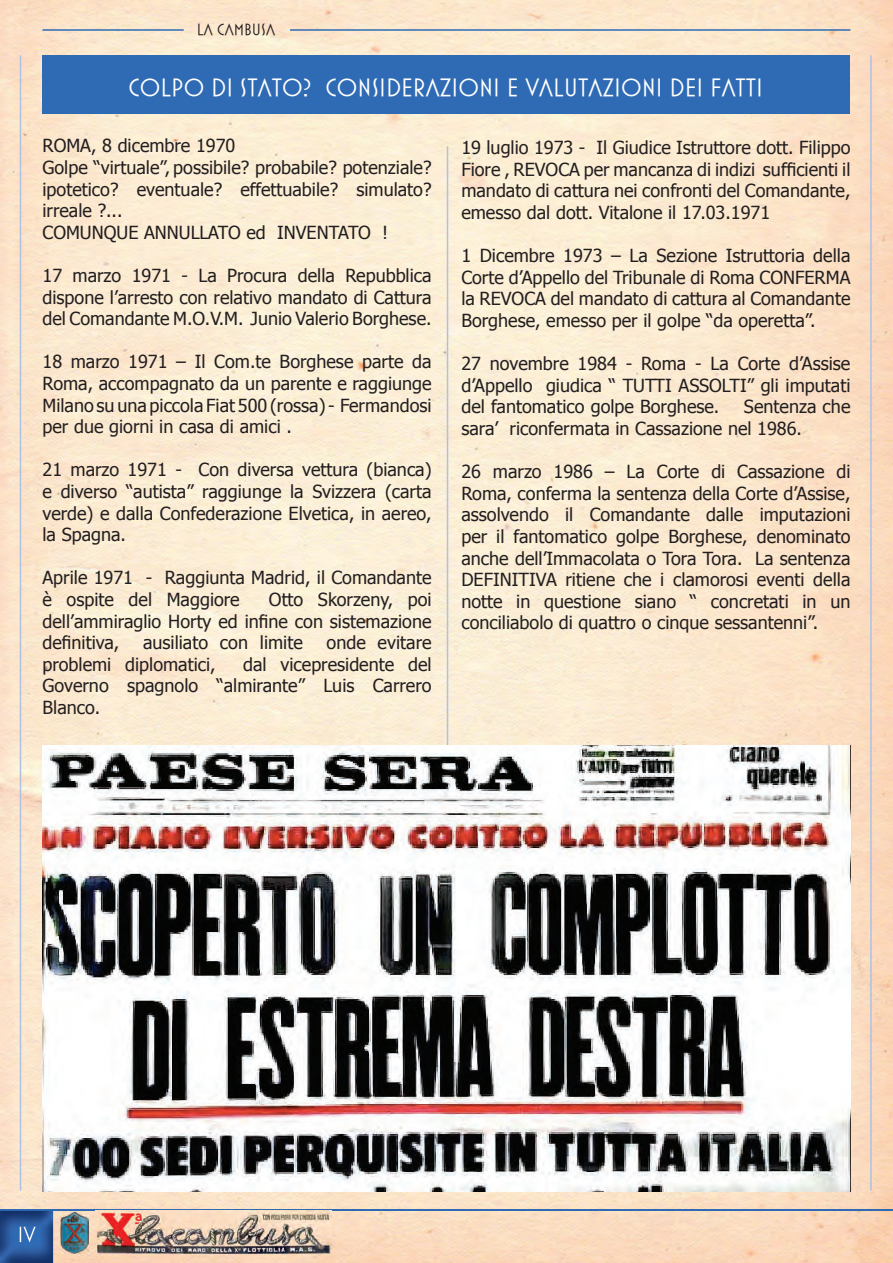
<style>
.page{position:relative;width:893px;height:1263px;background:#fff}
.page>*{position:absolute;margin:0;border:0;box-sizing:border-box;transform-origin:0 0}
.t1{font:25.5px "Mostra Three";color:#fff}
.t2{font:18px/21.6px "Tahoma";color:#231f20;text-align:justify}
.t3{font:16.5px "Mostra Three";color:#231f20}
</style>
<div class="page">
<img style="left:0;top:0;width:893px;height:1263px">
<hr style="left:0;top:1209px;width:893px;height:2px;background:#2f6bb4">
<img style="left:96px;top:1212px;width:236px;height:41px">
<img style="left:96px;top:1211px;width:236px;height:1px">
<img style="left:61px;top:1211px;width:28px;height:42px">
<img style="left:0;top:1211px;width:53px;height:52px">
<img style="left:20px;top:1227px;width:16px;height:15px">
<hr style="left:290px;top:29px;width:560px;height:2px;background:#2f6bb4">
<hr style="left:43px;top:29px;width:141px;height:2px;background:#2f6bb4">
<hr style="left:447px;top:146px;width:1px;height:971px;background:#b0c0e2">
<hr style="left:870px;top:55px;width:2px;height:1136px;background:#b0c0e2">
<hr style="left:20px;top:55px;width:1px;height:1136px;background:#b0c0e2">
<div style="left:42px;top:55px;width:808px;height:58px;background:#2f6bb4"></div>
<img style="left:43px;top:746px;width:807px;height:445px">
<p class="t3" style="left:197px;top:20px;width:80px">LA CAMBUSA</p>
<h1 class="t1" style="left:128px;top:73px;width:636px">COLPO DI STATO? CONSIDERAZIONI E VALUTAZIONI DEI FATTI</h1>
<p class="t2" style="left:43px;top:134px;width:391px;text-align:left">ROMA, 8 dicembre 1970<br>Golpe “virtuale”, possibile? probabile? potenziale? ipotetico? eventuale? effettuabile? simulato? irreale ?...<br>COMUNQUE ANNULLATO ed INVENTATO !</p>
<p class="t2" style="left:43px;top:264px;width:391px">17 marzo 1971 - La Procura della Repubblica dispone l’arresto con relativo mandato di Cattura del Comandante M.O.V.M. Junio Valerio Borghese.</p>
<p class="t2" style="left:43px;top:350px;width:391px">18 marzo 1971 – Il Com.te Borghese parte da Roma, accompagnato da un parente e raggiunge Milano su una piccola Fiat 500 (rossa) - Fermandosi per due giorni in casa di amici .</p>
<p class="t2" style="left:43px;top:458px;width:391px">21 marzo 1971 - Con diversa vettura (bianca) e diverso “autista” raggiunge la Svizzera (carta verde) e dalla Confederazione Elvetica, in aereo, la Spagna.</p>
<p class="t2" style="left:43px;top:566px;width:391px">Aprile 1971 - Raggiunta Madrid, il Comandante è ospite del Maggiore</p>
<p class="t2" style="left:43px;top:588px;width:391px;text-indent:226px">Otto Skorzeny, poi dell’ammiraglio Horty ed infine con sistemazione definitiva,</p>
<p class="t2" style="left:143px;top:631px;width:161px">ausiliato con limite</p>
<p class="t2" style="left:327px;top:631px;width:106px">onde evitare</p>
<p class="t2" style="left:43px;top:653px;width:175px">problemi diplomatici,</p>
<p class="t2" style="left:43px;top:653px;width:391px;text-indent:201px">dal vicepresidente del Governo spagnolo “almirante” Luis Carrero Blanco.</p>
<p class="t2" style="left:461px;top:136px;width:391px">19 luglio 1973 - Il Giudice Istruttore dott. Filippo Fiore , REVOCA per mancanza di indizi sufficienti il mandato di cattura nei confronti del Comandante, emesso dal dott. Vitalone il 17.03.1971</p>
<p class="t2" style="left:461px;top:244px;width:391px">1 Dicembre 1973 – La Sezione Istruttoria della Corte d’Appello del Tribunale di Roma CONFERMA la REVOCA del mandato di cattura al Comandante Borghese, emesso per il golpe “da operetta”.</p>
<p class="t2" style="left:461px;top:352px;width:391px">27 novembre 1984 - Roma - La Corte d’Assise d’Appello giudica “ TUTTI ASSOLTI” gli imputati del fantomatico golpe Borghese.</p>
<p class="t2" style="left:461px;top:395px;width:391px;text-indent:283px">Sentenza che sara’ riconfermata in Cassazione nel 1986.</p>
<p class="t2" style="left:461px;top:460px;width:391px">26 marzo 1986 – La Corte di Cassazione di Roma, conferma la sentenza della Corte d’Assise, assolvendo il Comandante dalle imputazioni per il fantomatico golpe Borghese, denominato anche dell’Immacolata o Tora Tora. La sentenza DEFINITIVA ritiene che i clamorosi eventi della notte in questione siano “ concretati in un conciliabolo di quattro o cinque sessantenni”.</p>
</div>
